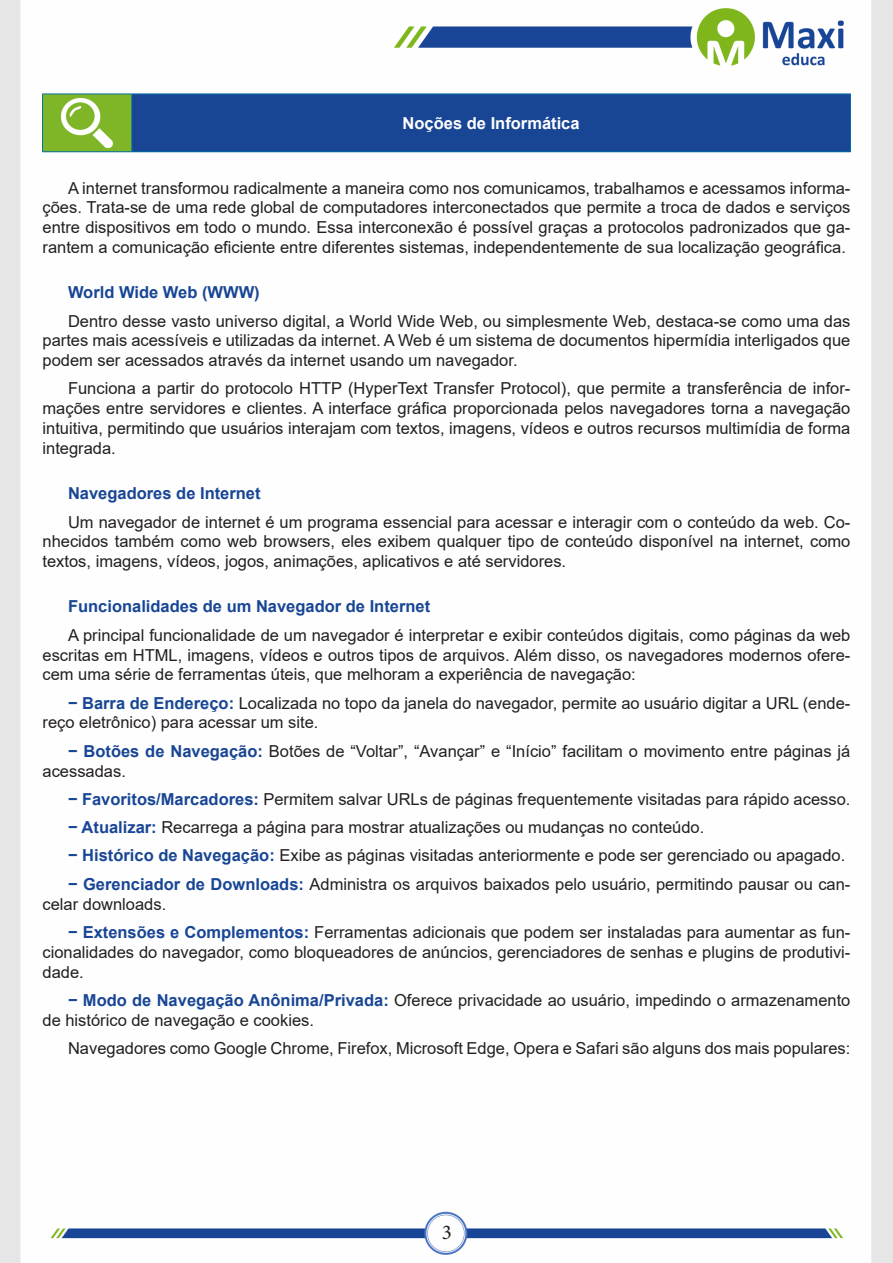
<style>
.page{position:relative;width:893px;height:1263px;background:#fff}
.page>*{position:absolute;margin:0;border:0;box-sizing:border-box;transform-origin:0 0}
.t1{font:21px "Minion Pro";color:#231f20}
.TEXTO_BASE{font:16.5px/19.8px "Arial";color:#231f20;text-align:justify}
.TEXTO_BASE-2{font:700 16.5px "Arial";color:#184695}
.CENTRALIZAR{font:700 16.5px "Arial";color:#fff}
.s1{font-weight:700;color:#184695}
</style>
<div class="page">
<img style="left:0;top:0;width:893px;height:1263px">
<div style="left:43px;top:94px;width:89px;height:58px;background:#7fb628"></div>
<div style="left:132px;top:94px;width:718px;height:58px;background:#184695"></div>
<hr style="left:42px;top:94px;width:90px;height:1px;background:#036ea6">
<hr style="left:42px;top:94px;width:1px;height:57px;background:#036ea6">
<hr style="left:42px;top:151px;width:90px;height:1px;background:#036ea6">
<hr style="left:132px;top:94px;width:719px;height:1px;background:#036ea6">
<hr style="left:131px;top:94px;width:1px;height:57px;background:#036ea6">
<hr style="left:850px;top:94px;width:1px;height:57px;background:#036ea6">
<hr style="left:132px;top:151px;width:719px;height:1px;background:#036ea6">
<img style="left:62px;top:98px;width:50px;height:49px">
<p class="CENTRALIZAR" style="left:403px;top:111px;width:178px">Noções de Informática</p>
<p class="TEXTO_BASE" style="left:43px;top:178px;width:809px;text-indent:26px">A internet transformou radicalmente a maneira como nos comunicamos, trabalhamos e acessamos informa&shy;ções. Trata-se de uma rede global de computadores interconectados que permite a troca de dados e serviços entre dispositivos em todo o mundo. Essa interconexão é possível graças a protocolos padronizados que ga&shy;rantem a comunicação eficiente entre diferentes sistemas, independentemente de sua localização geográfica.</p>
<p class="TEXTO_BASE-2" style="left:68px;top:281px;width:193px">World Wide Web (WWW)</p>
<p class="TEXTO_BASE" style="left:43px;top:311px;width:809px;text-indent:26px">Dentro desse vasto universo digital, a World Wide Web, ou simplesmente Web, destaca-se como uma das partes mais acessíveis e utilizadas da internet. A Web é um sistema de documentos hipermídia interligados que podem ser acessados através da internet usando um navegador.</p>
<p class="TEXTO_BASE" style="left:43px;top:379px;width:809px;text-indent:26px">Funciona a partir do protocolo HTTP (HyperText Transfer Protocol), que permite a transferência de infor&shy;mações entre servidores e clientes. A interface gráfica proporcionada pelos navegadores torna a navegação intuitiva, permitindo que usuários interajam com textos, imagens, vídeos e outros recursos multimídia de forma integrada.</p>
<p class="TEXTO_BASE-2" style="left:68px;top:482px;width:194px">Navegadores de Internet</p>
<p class="TEXTO_BASE" style="left:43px;top:512px;width:809px;text-indent:26px">Um navegador de internet é um programa essencial para acessar e interagir com o conteúdo da web. Co&shy;nhecidos também como web browsers, eles exibem qualquer tipo de conteúdo disponível na internet, como textos, imagens, vídeos, jogos, animações, aplicativos e até servidores.</p>
<p class="TEXTO_BASE-2" style="left:68px;top:595px;width:364px">Funcionalidades de um Navegador de Internet</p>
<p class="TEXTO_BASE" style="left:43px;top:625px;width:809px;text-indent:26px">A principal funcionalidade de um navegador é interpretar e exibir conteúdos digitais, como páginas da web escritas em HTML, imagens, vídeos e outros tipos de arquivos. Além disso, os navegadores modernos ofere&shy;cem uma série de ferramentas úteis, que melhoram a experiência de navegação:</p>
<p class="TEXTO_BASE" style="left:43px;top:693px;width:809px;text-indent:26px"><span class="s1">− Barra de Endereço:</span> Localizada no topo da janela do navegador, permite ao usuário digitar a URL (ende&shy;reço eletrônico) para acessar um site.</p>
<p class="TEXTO_BASE" style="left:43px;top:741px;width:809px;text-indent:26px"><span class="s1">− Botões de Navegação:</span> Botões de “Voltar”, “Avançar” e “Início” facilitam o movimento entre páginas já acessadas.</p>
<p class="TEXTO_BASE" style="left:68px;top:789px;width:784px"><span class="s1">− Favoritos/Marcadores:</span> Permitem salvar URLs de páginas frequentemente visitadas para rápido acesso.</p>
<p class="TEXTO_BASE" style="left:68px;top:817px;width:638px"><span class="s1">− Atualizar:</span> Recarrega a página para mostrar atualizações ou mudanças no conteúdo.</p>
<p class="TEXTO_BASE" style="left:68px;top:846px;width:779px"><span class="s1">− Histórico de Navegação:</span> Exibe as páginas visitadas anteriormente e pode ser gerenciado ou apagado.</p>
<p class="TEXTO_BASE" style="left:43px;top:874px;width:809px;text-indent:26px"><span class="s1">− Gerenciador de Downloads:</span> Administra os arquivos baixados pelo usuário, permitindo pausar ou can&shy;celar downloads.</p>
<p class="TEXTO_BASE" style="left:43px;top:922px;width:809px;text-indent:26px"><span class="s1">− Extensões e Complementos:</span> Ferramentas adicionais que podem ser instaladas para aumentar as fun&shy;cionalidades do navegador, como bloqueadores de anúncios, gerenciadores de senhas e plugins de produtivi&shy;dade.</p>
<p class="TEXTO_BASE" style="left:43px;top:990px;width:809px;text-indent:26px"><span class="s1">− Modo de Navegação Anônima/Privada:</span> Oferece privacidade ao usuário, impedindo o armazenamento de histórico de navegação e cookies.</p>
<p class="TEXTO_BASE" style="left:68px;top:1038px;width:784px">Navegadores como Google Chrome, Firefox, Microsoft Edge, Opera e Safari são alguns dos mais populares:</p>
<p class="t1" style="left:442px;top:1218px;width:12px">3</p>
</div>
